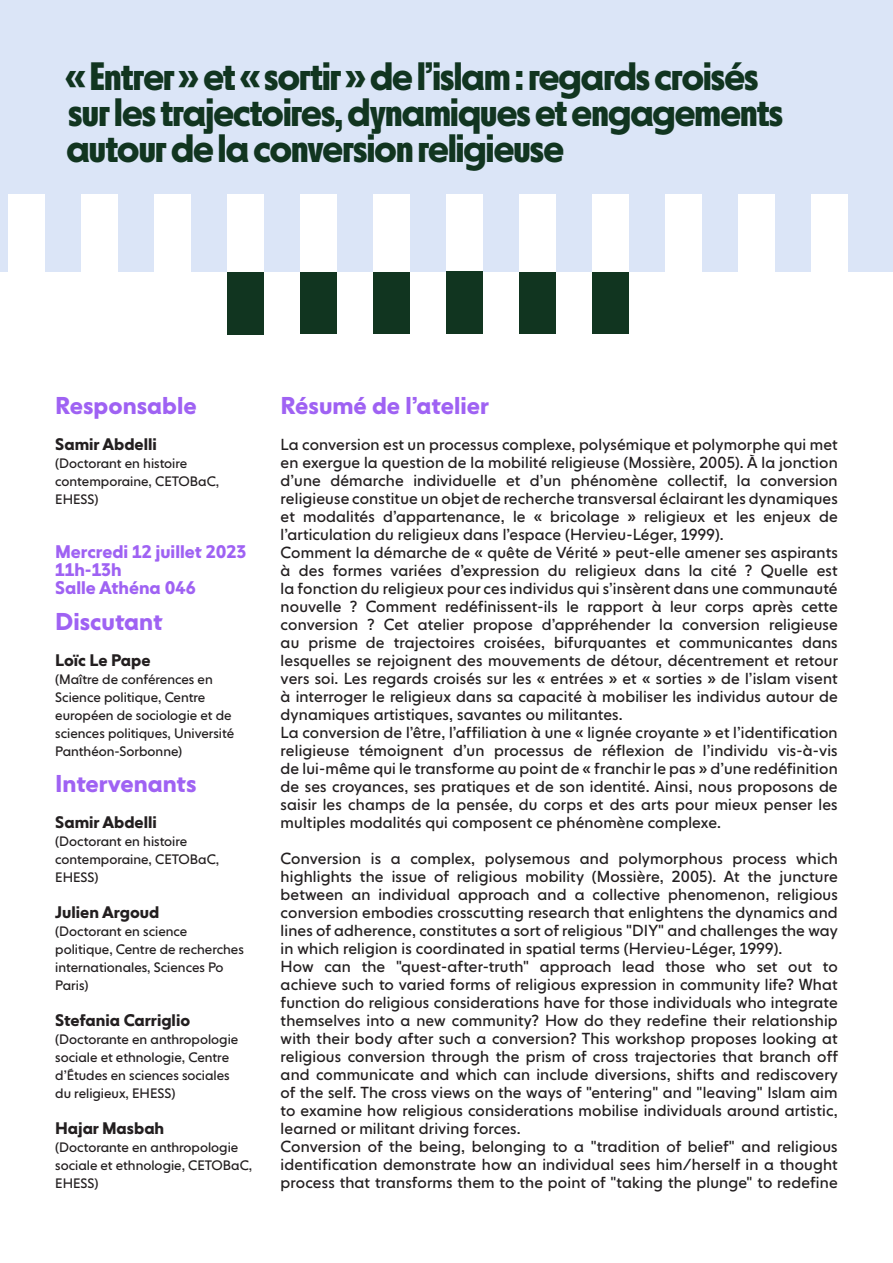
<style>
.page{position:relative;width:893px;height:1263px;background:#fff}
.page>*{position:absolute;margin:0;border:0;box-sizing:border-box;transform-origin:0 0}
.Titre_1_Atelier{font:700 39px/36px "NEXT Poster";letter-spacing:-.02em;color:#113520}
.Titre_2_-_Athéna_gri{font:700 24px "NEXT Book";color:#9f62f3}
.Infos_pratiques_-_At{font:700 18px "NEXT Book";color:#9f62f3}
.t1{font:700 16.5px "NEXT Book";color:#231f20}
.Résumé_atelier_FR{font:15.75px/18px "NEXT Book";letter-spacing:.01em;color:#231f20;text-align:justify}
.courant{font:13.5px/18px "NEXT Book";color:#231f20}
</style>
<div class="page">
<div style="left:0;top:0;width:893px;height:272px;background:#d7e3f7"></div>
<div style="left:519px;top:266px;width:37px;height:68px;background:#113520"></div>
<div style="left:446px;top:194px;width:37px;height:78px;background:#fff"></div>
<div style="left:665px;top:194px;width:37px;height:79px;background:#fff"></div>
<div style="left:592px;top:265px;width:37px;height:69px;background:#113520"></div>
<div style="left:227px;top:268px;width:37px;height:66px;background:#113520"></div>
<div style="left:81px;top:194px;width:37px;height:79px;background:#fff"></div>
<div style="left:8px;top:194px;width:37px;height:78px;background:#fff"></div>
<div style="left:300px;top:271px;width:37px;height:63px;background:#113520"></div>
<div style="left:154px;top:194px;width:37px;height:78px;background:#fff"></div>
<div style="left:373px;top:270px;width:37px;height:64px;background:#113520"></div>
<div style="left:227px;top:194px;width:37px;height:78px;background:#fff"></div>
<div style="left:446px;top:272px;width:37px;height:62px;background:#113520"></div>
<div style="left:300px;top:194px;width:37px;height:78px;background:#fff"></div>
<div style="left:519px;top:194px;width:37px;height:78px;background:#fff"></div>
<div style="left:373px;top:194px;width:37px;height:78px;background:#fff"></div>
<div style="left:592px;top:194px;width:37px;height:78px;background:#fff"></div>
<div style="left:738px;top:194px;width:37px;height:80px;background:#fff"></div>
<div style="left:812px;top:194px;width:36px;height:80px;background:#fff"></div>
<p class="Titre_1_Atelier" style="left:65px;top:59px;width:720px">« Entrer » et « sortir » de l’islam : regards croisés sur les trajectoires, dynamiques et engagements autour de la conversion religieuse</p>
<p class="Titre_2_-_Athéna_gri" style="left:55px;top:391px;width:143px">Responsable</p>
<p class="t1" style="left:55px;top:434px;width:103px">Samir Abdelli</p>
<p class="courant" style="left:55px;top:454px;width:165px">(Doctorant en histoire contemporaine, CETOBaC,<br>EHESS)</p>
<p class="Infos_pratiques_-_At" style="left:55px;top:541px;width:193px">Mercredi 12 juillet 2023</p>
<p class="Infos_pratiques_-_At" style="left:55px;top:559px;width:68px">11h-13h</p>
<p class="Infos_pratiques_-_At" style="left:55px;top:577px;width:142px">Salle Athéna 046</p>
<p class="Titre_2_-_Athéna_gri" style="left:55px;top:607px;width:109px">Discutant</p>
<p class="t1" style="left:55px;top:650px;width:97px">Loïc Le Pape</p>
<p class="courant" style="left:55px;top:670px;width:180px">(Maître de conférences en<br>Science politique, Centre européen de sociologie et de sciences politiques, Université<br>Panthéon‑Sorbonne)</p>
<p class="Titre_2_-_Athéna_gri" style="left:55px;top:769px;width:143px">Intervenants</p>
<p class="t1" style="left:55px;top:812px;width:103px">Samir Abdelli</p>
<p class="courant" style="left:55px;top:832px;width:165px">(Doctorant en histoire contemporaine, CETOBaC,<br>EHESS)</p>
<p class="t1" style="left:55px;top:902px;width:106px">Julien Argoud</p>
<p class="courant" style="left:55px;top:922px;width:190px">(Doctorant en science politique, Centre de recherches internationales, Sciences Po<br>Paris)</p>
<p class="t1" style="left:55px;top:1010px;width:136px">Stefania Carriglio</p>
<p class="courant" style="left:55px;top:1030px;width:185px">(Doctorante en anthropologie sociale et ethnologie, Centre d’Études en sciences sociales du religieux, EHESS)</p>
<p class="t1" style="left:55px;top:1118px;width:110px">Hajar Masbah</p>
<p class="courant" style="left:55px;top:1138px;width:199px">(Doctorante en anthropologie sociale et ethnologie, CETOBaC,<br>EHESS)</p>
<p class="Titre_2_-_Athéna_gri" style="left:281px;top:391px;width:210px">Résumé de l’atelier</p>
<p class="Résumé_atelier_FR" style="left:281px;top:436px;width:559px">La conversion est un processus complexe, polysémique et polymorphe qui met en exergue la question de la mobilité religieuse (Mossière, 2005). À la jonction d’une démarche individuelle et d’un phénomène collectif, la conversion religieuse constitue un objet de recherche transversal éclairant les dynamiques et modalités d’appartenance, le « bricolage » religieux et les enjeux de l’articulation du religieux dans l’espace (Hervieu‑Léger, 1999).</p>
<p class="Résumé_atelier_FR" style="left:281px;top:544px;width:559px">Comment la démarche de « quête de Vérité » peut-elle amener ses aspirants à des formes variées d’expression du religieux dans la cité ? Quelle est la fonction du religieux pour ces individus qui s’insèrent dans une communauté nouvelle ? Comment redéfinissent-ils le rapport à leur corps après cette conversion ? Cet atelier propose d’appréhender la conversion religieuse au prisme de trajectoires croisées, bifurquantes et communicantes dans lesquelles se rejoignent des mouvements de détour, décentrement et retour vers soi. Les regards croisés sur les « entrées » et « sorties » de l’islam visent à interroger le religieux dans sa capacité à mobiliser les individus autour de dynamiques artistiques, savantes ou militantes.</p>
<p class="Résumé_atelier_FR" style="left:281px;top:724px;width:559px">La conversion de l’être, l’affiliation à une « lignée croyante » et l’identification religieuse témoignent d’un processus de réflexion de l’individu vis‑à‑vis de lui‑même qui le transforme au point de « franchir le pas » d’une redéfinition de ses croyances, ses pratiques et de son identité. Ainsi, nous proposons de saisir les champs de la pensée, du corps et des arts pour mieux penser les multiples modalités qui composent ce phénomène complexe.</p>
<p class="Résumé_atelier_FR" style="left:281px;top:850px;width:559px">Conversion is a complex, polysemous and polymorphous process which highlights the issue of religious mobility (Mossière, 2005). At the juncture between an individual approach and a collective phenomenon, religious conversion embodies crosscutting research that enlightens the dynamics and lines of adherence, constitutes a sort of religious "DIY" and challenges the way in which religion is coordinated in spatial terms (Hervieu‑Léger, 1999).</p>
<p class="Résumé_atelier_FR" style="left:281px;top:958px;width:559px">How can the "quest-after-truth" approach lead those who set out to achieve such to varied forms of religious expression in community life? What function do religious considerations have for those individuals who integrate themselves into a new community? How do they redefine their relationship with their body after such a conversion? This workshop proposes looking at religious conversion through the prism of cross trajectories that branch off and communicate and which can include diversions, shifts and rediscovery of the self. The cross views on the ways of "entering" and "leaving" Islam aim to examine how religious considerations mobilise individuals around artistic, learned or militant driving forces.</p>
<p class="Résumé_atelier_FR" style="left:281px;top:1138px;width:559px">Conversion of the being, belonging to a "tradition of belief" and religious identification demonstrate how an individual sees him/herself in a thought process that transforms them to the point of "taking the plunge" to redefine</p>
</div>
